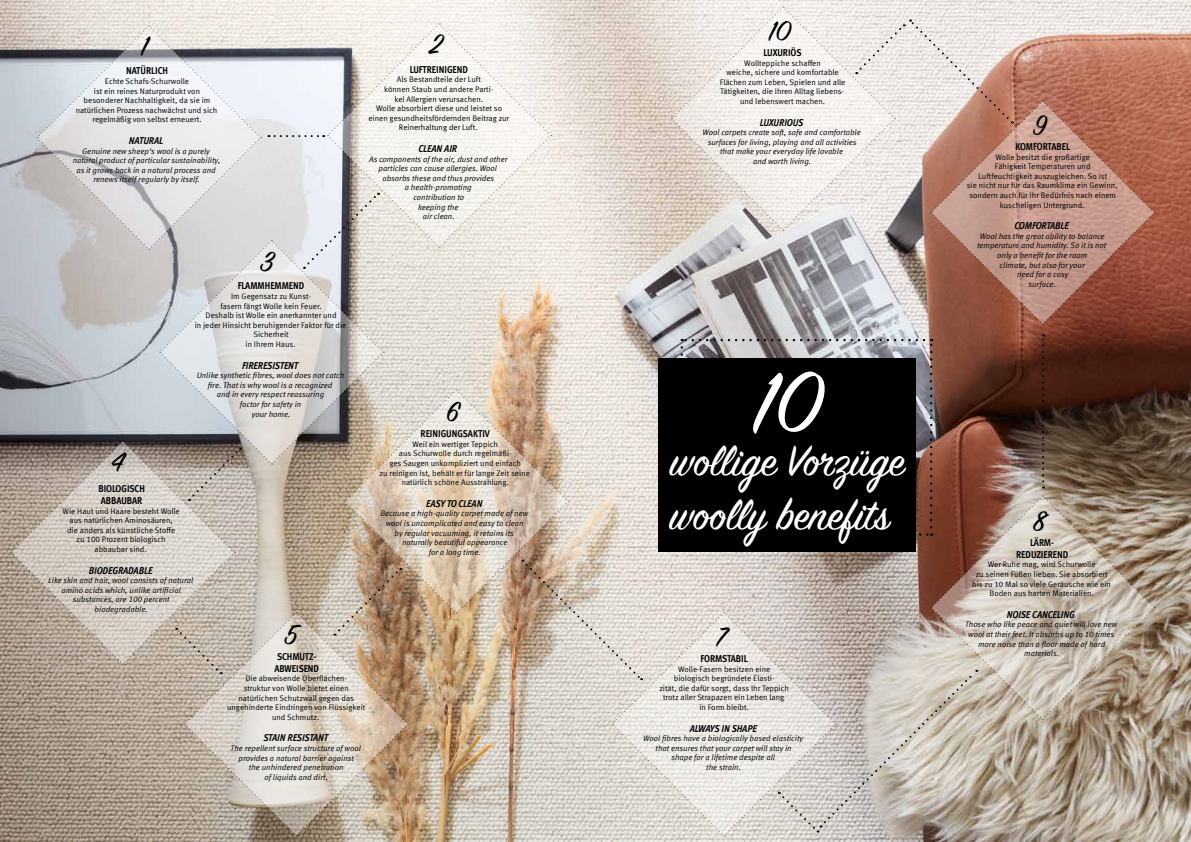
<style>
.page{position:relative;width:1191px;height:842px;background:#fff}
.page>*{position:absolute;margin:0;border:0;box-sizing:border-box;transform-origin:0 0}
.t1{font:96px "Sign Painter House Script";color:#fff}
.t2{font:48px "Sign Painter House Script";color:#fff}
.t3{font:31px "Sign Painter House Script";color:#000}
.t4{font:700 condensed 10px/12px "Meta Offc";letter-spacing:-.01em;color:#000}
.t5{font:italic 700 condensed 10px "Meta Offc";letter-spacing:-.005em;color:#000}
.t6{font:8px/9.6px "Meta Offc Norm";color:#000;text-align:center}
.t7{font:8px/9.6px "Meta Offc Norm Ita";color:#000;text-align:center}
</style>
<div class="page">
<img style="left:0;top:0;width:1191px;height:842px">
<img style="left:11px;top:6px;width:1144px;height:830px">
<h3 class="t3" style="left:141px;top:27px;width:8px">1</h3>
<p class="t4" style="left:126px;top:65px;width:43px">NATÜRLICH</p>
<p class="t6" style="left:76px;top:77px;width:143px">Echte Schafs-Schurwolle<br>ist ein reines Naturprodukt von besonderer Nachhaltigkeit, da sie im natürlichen Prozess nachwächst und sich regelmäßig von selbst erneuert.</p>
<p class="t5" style="left:129px;top:135px;width:36px">NATURAL</p>
<p class="t7" style="left:73px;top:146px;width:149px">Genuine new sheep‘s wool is a purely natural product of particular sustainability, as it grows back in a natural process and renews itself regularly by itself.</p>
<h3 class="t3" style="left:260px;top:243px;width:15px">3</h3>
<h3 class="t3" style="left:110px;top:443px;width:15px">4</h3>
<p class="t4" style="left:238px;top:280px;width:68px">FLAMMHEMMEND</p>
<p class="t6" style="left:195px;top:292px;width:153px">Im Gegensatz zu Kunst-<br>fasern fängt Wolle kein Feuer.<br>Deshalb ist Wolle ein anerkannter und<br>in jeder Hinsicht beruhigender Faktor für die<br>Sicherheit<br>in Ihrem Haus.</p>
<p class="t5" style="left:242px;top:359px;width:58px">FIRERESISTENT</p>
<p class="t7" style="left:197px;top:371px;width:149px">Unlike synthetic fibres, wool does not catch fire. That is why wool is a recognized<br>and in every respect reassuring<br>factor for safety in<br>your home.</p>
<p class="t4" style="left:98px;top:483px;width:48px">BIOLOGISCH<br>ABBAUBAR</p>
<p class="t6" style="left:63px;top:506px;width:119px">Wie Haut und Haare besteht Wolle aus natürlichen Aminosäuren,<br>die anders als künstliche Stoffe zu 100 Prozent biologisch abbaubar sind.</p>
<p class="t5" style="left:89px;top:564px;width:65px">BIODEGRADABLE</p>
<p class="t7" style="left:48px;top:576px;width:146px">Like skin and hair, wool consists of natural amino acids which, unlike artificial substances, are 100 percent biodegradable.</p>
<h3 class="t3" style="left:284px;top:616px;width:14px">5</h3>
<h3 class="t3" style="left:429px;top:24px;width:15px">2</h3>
<p class="t4" style="left:410px;top:64px;width:60px">LUFTREINIGEND</p>
<p class="t6" style="left:368px;top:75px;width:142px">Als Bestandteile der Luft<br>können Staub und andere Parti-<br>kel Allergien verursachen.<br>Wolle absorbiert diese und leistet so einen gesundheitsfördernden Beitrag zur<br>Reinerhaltung der Luft.</p>
<p class="t5" style="left:418px;top:143px;width:40px">CLEAN AIR</p>
<p class="t7" style="left:369px;top:154px;width:140px">As components of the air, dust and other particles can cause allergies. Wool absorbs these and thus provides<br>a health-promoting<br>contribution to<br>keeping the<br>air clean.</p>
<h3 class="t3" style="left:446px;top:393px;width:14px">6</h3>
<p class="t4" style="left:420px;top:428px;width:71px">REINIGUNGSAKTIV</p>
<p class="t6" style="left:379px;top:439px;width:152px">Weil ein wertiger Teppich<br>aus Schurwolle durch regelmäßi-<br>ges Saugen unkompliziert und einfach<br>zu reinigen ist, behält er für lange Zeit seine natürlich schöne Ausstrahlung.</p>
<p class="t5" style="left:426px;top:497px;width:58px">EASY TO CLEAN</p>
<p class="t7" style="left:380px;top:509px;width:149px">Because a high-quality carpet made of new wool is uncomplicated and easy to clean by regular vacuuming, it retains its naturally beautiful appearance<br>for a long time.</p>
<p class="t4" style="left:274px;top:651px;width:46px">SCHMUTZ-<br>ABWEISEND</p>
<p class="t6" style="left:227px;top:674px;width:140px">Die abweisende Oberflächen-<br>struktur von Wolle bietet einen natürlichen Schutzwall gegen das ungehinderte Eindringen von Flüssigkeit und Schmutz.</p>
<p class="t5" style="left:263px;top:732px;width:66px">STAIN RESISTANT</p>
<p class="t7" style="left:231px;top:744px;width:132px">The repellent surface structure of wool provides a natural barrier against<br>the unhindered penetration<br>of liquids and dirt.</p>
<h3 class="t3" style="left:768px;top:12px;width:23px">10</h3>
<p class="t4" style="left:763px;top:47px;width:39px">LUXURIÖS</p>
<p class="t6" style="left:720px;top:58px;width:127px">Wollteppiche schaffen<br>weiche, sichere und komfortable<br>Flächen zum Leben, Spielen und alle<br>Tätigkeiten, die Ihren Alltag liebens&shy;und lebenswert machen.</p>
<p class="t5" style="left:760px;top:116px;width:45px">LUXURIOUS</p>
<p class="t7" style="left:702px;top:128px;width:160px">Wool carpets create soft, safe and comfortable surfaces for living, playing and all activities that make your everyday life lovable<br>and worth living.</p>
<h1 class="t1" style="left:753px;top:343px;width:69px">10</h1>
<h2 class="t2" style="left:670px;top:432px;width:236px">wollige Vorzüge</h2>
<h2 class="t2" style="left:670px;top:485px;width:221px">woolly benefits</h2>
<h3 class="t3" style="left:716px;top:618px;width:12px">7</h3>
<p class="t4" style="left:700px;top:653px;width:49px">FORMSTABIL</p>
<p class="t6" style="left:659px;top:664px;width:131px">Wolle-Fasern besitzen eine biologisch begründete Elasti-<br>zität, die dafür sorgt, dass Ihr Teppich trotz aller Strapazen ein Leben lang in Form bleibt.</p>
<p class="t5" style="left:689px;top:722px;width:69px">ALWAYS IN SHAPE</p>
<p class="t7" style="left:643px;top:734px;width:161px">Wool fibres have a biologically based elasticity that ensures that your carpet will stay in<br>shape for a lifetime despite all<br>the strain.</p>
<h3 class="t3" style="left:1033px;top:106px;width:14px">9</h3>
<p class="t4" style="left:1015px;top:141px;width:56px">KOMFORTABEL</p>
<p class="t6" style="left:966px;top:152px;width:152px">Wolle besitzt die großartige<br>Fähigkeit Temperaturen und Luftfeuchtigkeit auszugleichen. So ist<br>sie nicht nur für das Raumklima ein Gewinn, sondern auch für Ihr Bedürfnis nach einem kuscheligen Untergrund.</p>
<p class="t5" style="left:1014px;top:220px;width:56px">COMFORTABLE</p>
<p class="t7" style="left:977px;top:231px;width:131px">Wool has the great ability to balance temperature and humidity. So it is not only a benefit for the room<br>climate, but also for your<br>need for a cosy<br>surface.</p>
<h3 class="t3" style="left:1033px;top:501px;width:14px">8</h3>
<p class="t4" style="left:1016px;top:536px;width:54px;text-align:center">LÄRM-<br>REDUZIEREND</p>
<p class="t6" style="left:972px;top:560px;width:140px">Wer Ruhe mag, wird Schurwolle<br>zu seinen Füßen lieben. Sie absorbiert bis zu 10 Mal so viele Geräusche wie ein Boden aus harten Materialien.</p>
<p class="t5" style="left:1006px;top:608px;width:69px">NOISE CANCELING</p>
<p class="t7" style="left:965px;top:620px;width:154px">Those who like peace and quiet will love new wool at their feet. It absorbs up to 10 times more noise than a floor made of hard materials.</p>
</div>
